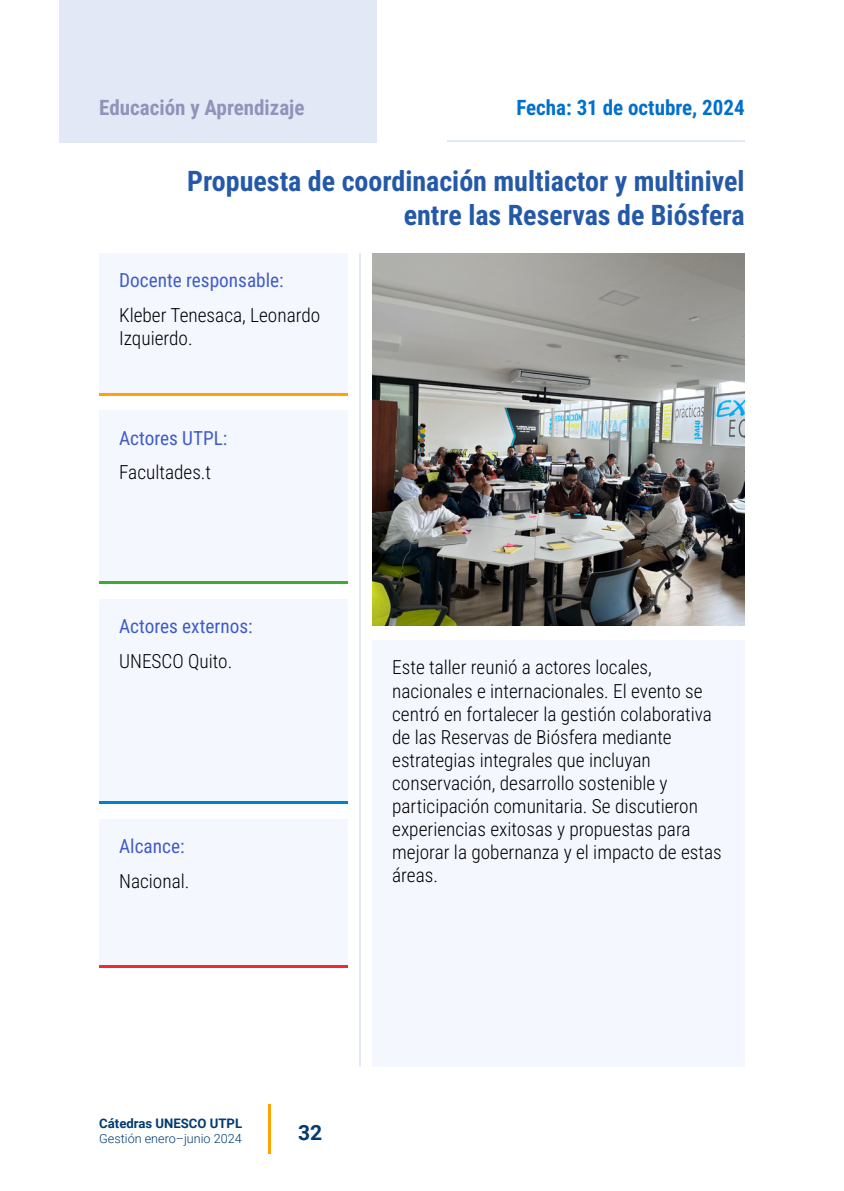
<style>
.page{position:relative;width:844px;height:1191px;background:#fff}
.page>*{position:absolute;margin:0;border:0;box-sizing:border-box;transform-origin:0 0}
.t1{font:700 28px/33.6px "Roboto Condensed";color:#2459a9;text-align:right}
.t2{font:700 21px "Roboto Condensed";color:#0070ce}
.t3{font:700 21px "Roboto Condensed";color:#8f94b8}
.t4{font:700 21px "Roboto";color:#003b71}
.t5{font:300 19.25px/23.1px "Roboto Condensed";color:#000}
.t6{font:19.25px "Roboto Condensed";color:#3f5cc7}
.t7{font:700 13.12px "Roboto";color:#003b71}
.t8{font:300 12.6px "Roboto";color:#003b71}
</style>
<div class="page">
<hr style="left:268px;top:1104px;width:2px;height:49px;background:#ffa300">
<div style="left:60px;top:0;width:317px;height:142px;background:#e3e8f7"></div>
<div style="left:99px;top:599px;width:248px;height:205px;background:#f5f7ff"></div>
<hr style="left:99px;top:801px;width:248px;height:3px;background:#0081c9">
<div style="left:99px;top:410px;width:248px;height:174px;background:#f5f7ff"></div>
<hr style="left:99px;top:581px;width:248px;height:3px;background:#3aad2c">
<div style="left:99px;top:253px;width:248px;height:142px;background:#f5f7ff"></div>
<hr style="left:99px;top:393px;width:248px;height:2px;background:#ffa300">
<div style="left:372px;top:640px;width:372px;height:427px;background:#f5f7ff"></div>
<img style="left:372px;top:253px;width:372px;height:372px">
<hr style="left:359px;top:253px;width:2px;height:814px;background:#e3e8f7">
<hr style="left:446px;top:140px;width:298px;height:2px;background:#e3e8f7">
<div style="left:99px;top:819px;width:248px;height:148px;background:#f5f7ff"></div>
<hr style="left:99px;top:965px;width:248px;height:2px;background:#f12836">
<p class="t3" style="left:99px;top:93px;width:207px">Educación y Aprendizaje</p>
<p class="t2" style="left:516px;top:93px;width:230px">Fecha: 31 de octubre, 2024</p>
<h1 class="t1" style="left:187px;top:164px;width:559px">Propuesta de coordinación multiactor y multinivel entre las Reservas de Biósfera</h1>
<p class="t6" style="left:119px;top:267px;width:166px">Docente responsable:</p>
<p class="t5" style="left:119px;top:303px;width:202px">Kleber Tenesaca, Leonardo<br>Izquierdo.</p>
<p class="t6" style="left:119px;top:424px;width:110px">Actores UTPL:</p>
<p class="t5" style="left:119px;top:460px;width:93px">Facultades.t</p>
<p class="t6" style="left:119px;top:613px;width:135px">Actores externos:</p>
<p class="t5" style="left:119px;top:649px;width:115px">UNESCO Quito.</p>
<p class="t6" style="left:119px;top:832px;width:67px">Alcance:</p>
<p class="t5" style="left:119px;top:868px;width:72px">Nacional.</p>
<p class="t5" style="left:392px;top:655px;width:331px">Este taller reunió a actores locales, nacionales e internacionales. El evento se centró en fortalecer la gestión colaborativa de las Reservas de Biósfera mediante estrategias integrales que incluyan conservación, desarrollo sostenible y participación comunitaria. Se discutieron experiencias exitosas y propuestas para mejorar la gobernanza y el impacto de estas áreas.</p>
<p class="t7" style="left:99px;top:1114px;width:144px">Cátedras UNESCO UTPL</p>
<p class="t8" style="left:99px;top:1130px;width:144px">Gestión enero–junio 2024</p>
<p class="t4" style="left:298px;top:1117px;width:26px">32</p>
</div>
